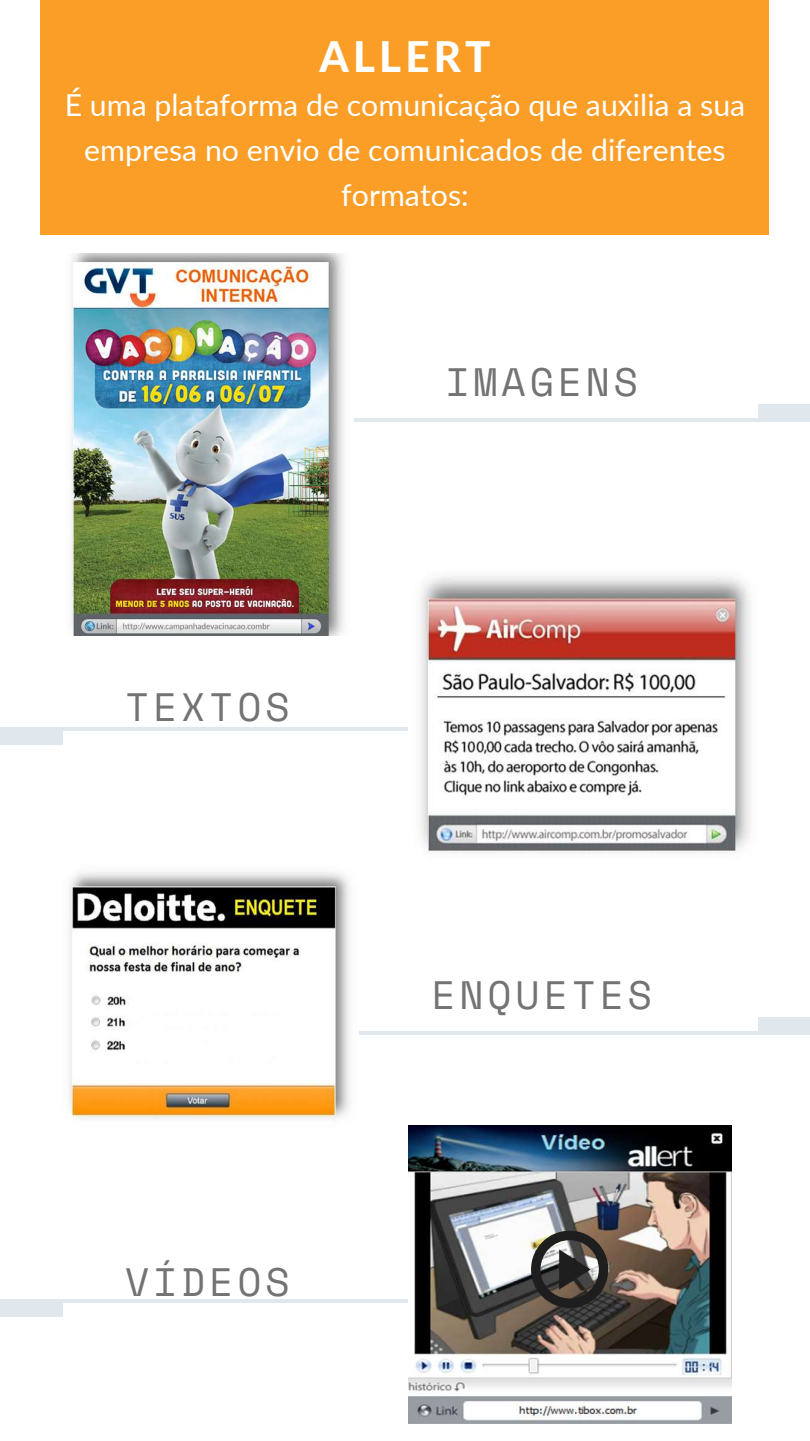
<style>
.page{position:relative;width:810px;height:1441px;background:#fff}
.page>*{position:absolute;margin:0;border:0;box-sizing:border-box;transform-origin:0 0}
.t1{font:800 42px "Lato";letter-spacing:.1em;color:#fff}
.t2{font:39.4px "Space Mono";letter-spacing:.1em;color:#737373}
.t3{font:30.3px/45.1px "Lato";color:#fff;text-align:center}
</style>
<div class="page">
<hr style="left:126px;top:418px;width:684px;height:3px;background:#e1e8ed">
<div style="left:758px;top:404px;width:52px;height:17px;background:#e1e8ed"></div>
<div style="left:40px;top:0;width:730px;height:235px;background:#fa9e28"></div>
<img style="left:70px;top:254px;width:284px;height:381px">
<hr style="left:0;top:727px;width:694px;height:4px;background:#e1e8ed">
<div style="left:0;top:727px;width:62px;height:18px;background:#e1e8ed"></div>
<img style="left:408px;top:576px;width:342px;height:278px">
<svg style="left:359px;top:1031px;width:399px;height:3px"></svg>
<div style="left:758px;top:1016px;width:52px;height:18px;background:#e1e8ed"></div>
<img style="left:69px;top:872px;width:281px;height:247px">
<hr style="left:0;top:1299px;width:694px;height:3px;background:#e1e8ed">
<div style="left:0;top:1299px;width:62px;height:17px;background:#e1e8ed"></div>
<img style="left:408px;top:1125px;width:323px;height:297px">
<svg style="left:531px;top:1230px;width:77px;height:77px;background:#57534e"></svg>
<h1 class="t1" style="left:319px;top:30px;width:173px">ALLERT</h1>
<p class="t3" style="left:65px;top:82px;width:682px">É uma plataforma de comunicação que auxilia a sua empresa no envio de comunicados de diferentes formatos:</p>
<h2 class="t2" style="left:125px;top:676px;width:166px">TEXTOS</h2>
<h2 class="t2" style="left:125px;top:1251px;width:166px">VÍDEOS</h2>
<h2 class="t2" style="left:445px;top:351px;width:194px">IMAGENS</h2>
<h2 class="t2" style="left:431px;top:964px;width:222px">ENQUETES</h2>
</div>
